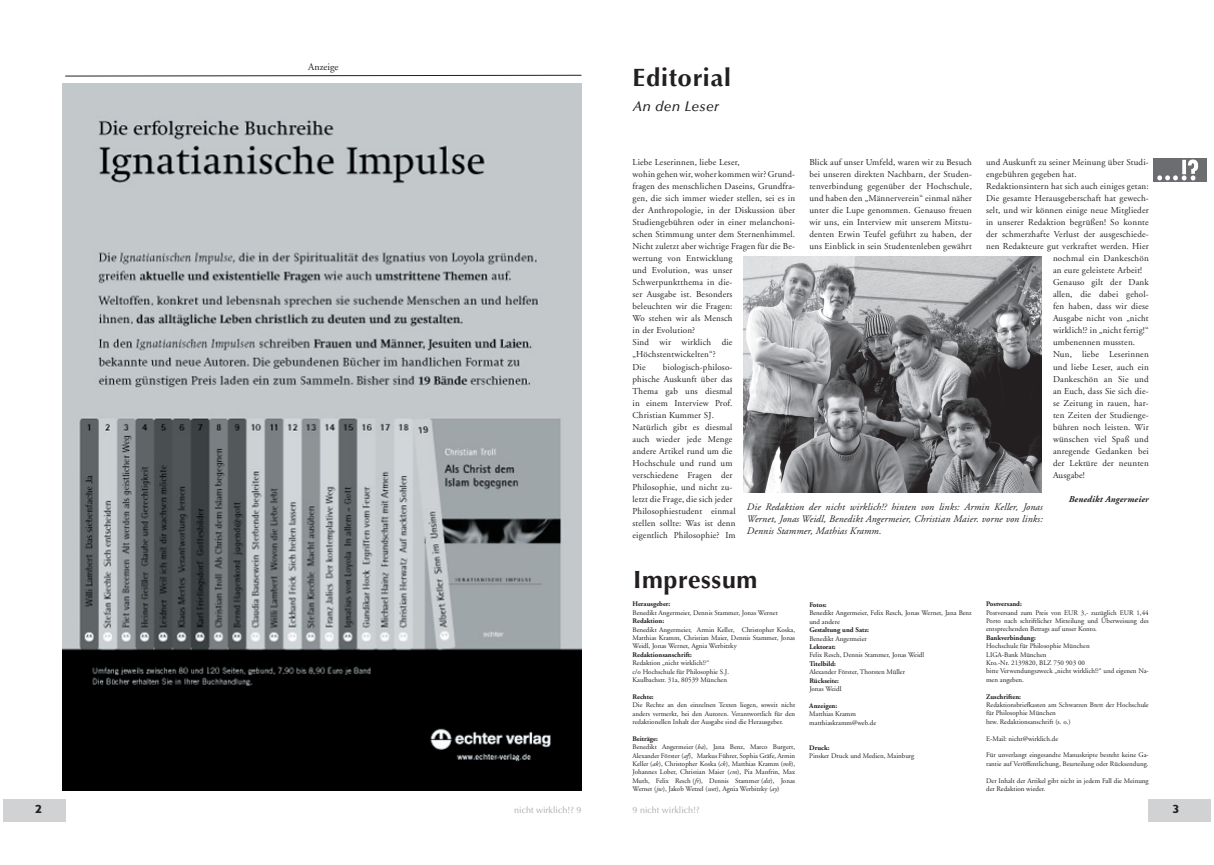
<style>
.page{position:relative;width:1214px;height:865px;background:#fff}
.page>*{position:absolute;margin:0;border:0;box-sizing:border-box;transform-origin:0 0}
.t1{font:700 25.5px "Optimum";letter-spacing:.025em;color:#231f20}
.t2{font:700 25px "Optima";letter-spacing:.025em;color:#231f20}
.t3{font:italic 500 14px "Optima";letter-spacing:.02em;color:#231f20}
.t4{font:800 condensed 11px "Tempo";color:#231f20;scale:1.25 1}
.t5{font:italic 10px/12px "Adobe Garamond";letter-spacing:.015em;color:#231f20;text-align:justify}
.t6{font:10px "Adobe Garamond";color:#231f20}
.t7{font:9px/12px "Adobe Garamond";letter-spacing:.02em;color:#231f20}
.t8{font:9px "Optima";color:#a8a9ad}
.t9{font:italic 700 9px "Adobe Garamond";letter-spacing:.02em;color:#231f20}
.t10{font:7px/8.4px "Adobe Garamond";color:#231f20}
.t11{font:700 7px "Adobe Garamond";color:#231f20}
.s1{font-weight:700}
.s2{font-style:italic}
</style>
<div class="page">
<div style="left:3px;top:799px;width:62px;height:22px;background:#d1d2d4"></div>
<div style="left:1148px;top:799px;width:62px;height:22px;background:#d1d2d4"></div>
<img style="left:1153px;top:159px;width:52px;height:22px">
<img style="left:743px;top:257px;width:298px;height:235px">
<svg style="left:65px;top:74px;width:517px;height:3px"></svg>
<img style="left:62px;top:84px;width:519px;height:706px">
<p class="t6" style="left:308px;top:61px;width:32px">Anzeige</p>
<h1 class="t1" style="left:632px;top:62px;width:100px">Editorial</h1>
<h3 class="t3" style="left:632px;top:98px;width:87px">An den Leser</h3>
<p class="t7" style="left:632px;top:157px;width:164px">Liebe Leserinnen, liebe Leser,<br>wohin gehen wir, woher kommen wir? Grund&shy;fragen des menschlichen Daseins, Grundfra&shy;gen, die sich immer wieder stellen, sei es in der Anthropologie, in der Diskussion über<br>Studiengebühren oder in einer melanchoni&shy;schen Stimmung unter dem Sternenhimmel.<br>Nicht zuletzt aber wichtige Fragen für die Be&shy;wertung von Entwicklung<br>und Evolution, was unser<br>Schwerpunktthema in die-<br>ser Ausgabe ist. Besonders<br>beleuchten wir die Fragen:<br>Wo stehen wir als Mensch<br>in der Evolution?<br>Sind wir wirklich die „Höchstentwickelten“?<br>Die</p>
<p class="t7" style="left:986px;top:157px;width:164px">und Auskunft zu seiner Meinung über Studi-</p>
<p class="t7" style="left:986px;top:169px;width:92px">engebühren gegeben hat.</p>
<p class="t7" style="left:986px;top:181px;width:164px">Redaktionsintern hat sich auch einiges getan:</p>
<p class="t7" style="left:986px;top:193px;width:164px">Die gesamte Herausgeberschaft hat gewech-</p>
<p class="t7" style="left:986px;top:205px;width:164px">selt, und wir können einige neue Mitglieder</p>
<p class="t7" style="left:986px;top:217px;width:164px">in unserer Redaktion begrüßen! So konnte</p>
<p class="t7" style="left:986px;top:229px;width:164px">der schmerzhafte Verlust der ausgeschiede-</p>
<p class="t7" style="left:986px;top:241px;width:164px">nen Redakteure gut verkraftet werden. Hier</p>
<p class="t7" style="left:1052px;top:253px;width:97px">nochmal ein Dankeschön</p>
<p class="t7" style="left:1052px;top:265px;width:91px">an eure geleistete Arbeit!</p>
<p class="t7" style="left:1052px;top:277px;width:97px">Genauso gilt der Dank</p>
<p class="t7" style="left:1052px;top:289px;width:97px">allen, die dabei gehol-</p>
<p class="t7" style="left:1052px;top:301px;width:97px">fen haben, dass wir diese</p>
<p class="t7" style="left:1052px;top:313px;width:97px">Ausgabe nicht von „nicht</p>
<p class="t7" style="left:1052px;top:325px;width:97px">wirklich!? in „nicht fertig!“</p>
<p class="t7" style="left:1052px;top:337px;width:84px">umbenennen mussten.</p>
<p class="t7" style="left:1052px;top:349px;width:97px">Nun, liebe Leserinnen</p>
<p class="t7" style="left:1052px;top:361px;width:97px">und liebe Leser, auch ein</p>
<p class="t7" style="left:1052px;top:373px;width:97px">Dankeschön an Sie und</p>
<p class="t7" style="left:1052px;top:385px;width:97px">an Euch, dass Sie sich die-</p>
<p class="t7" style="left:1052px;top:397px;width:97px">se Zeitung in rauen, har-</p>
<p class="t7" style="left:1052px;top:409px;width:97px">ten Zeiten der Studienge-</p>
<p class="t7" style="left:1052px;top:421px;width:97px">bühren noch leisten. Wir</p>
<p class="t7" style="left:1052px;top:433px;width:97px">wünschen viel Spaß und</p>
<p class="t7" style="left:1052px;top:445px;width:97px">anregende Gedanken bei</p>
<p class="t7" style="left:1052px;top:457px;width:97px">der Lektüre der neunten</p>
<p class="t7" style="left:1052px;top:469px;width:33px">Ausgabe!</p>
<p class="t9" style="left:1068px;top:494px;width:81px">Benedikt Angermeier</p>
<p class="t5" style="left:746px;top:501px;width:297px">Die Redaktion der nicht wirklich!? hinten von links: Armin Keller, Jonas Wernet, Jonas Weidl, Benedikt Angermeier, Christian Maier. vorne von links:<br>Dennis Stammer, Mathias Kramm.</p>
<p class="t7" style="left:809px;top:157px;width:164px;text-align:justify">Blick auf unser Umfeld, waren wir zu Besuch bei unseren direkten Nachbarn, der Studen&shy;tenverbindung gegenüber der Hochschule, und haben den „Männerverein“ einmal näher unter die Lupe genommen. Genauso freuen wir uns, ein Interview mit unserem Mitstu&shy;denten Erwin Teufel geführt zu haben, der uns Einblick in sein Studentenleben gewährt</p>
<p class="t7" style="left:632px;top:361px;width:104px;text-indent:30px">biologisch-philoso&shy;phische Auskunft über das<br>Thema gab uns diesmal in einem Interview Prof.<br>Christian Kummer SJ.<br>Natürlich gibt es diesmal auch wieder jede Menge andere Artikel rund um die<br>Hochschule und rund um verschiedene Fragen der<br>Philosophie, und nicht zu&shy;letzt die Frage, die sich jeder<br>Philosophiestudent einmal stellen sollte: Was ist denn eigentlich Philosophie? Im</p>
<h2 class="t2" style="left:633px;top:564px;width:126px">Impressum</h2>
<p class="t11" style="left:632px;top:600px;width:39px">Herausgeber:</p>
<p class="t10" style="left:632px;top:608px;width:147px">Benedikt Angermeier, Dennis Stammer, Jonas Wernet</p>
<p class="t11" style="left:632px;top:617px;width:33px">Redaktion:</p>
<p class="t10" style="left:632px;top:625px;width:164px;text-align:justify">Benedikt Angermeier, Armin Keller, Christopher Koska, Matthias Kramm, Christian Maier, Dennis Stammer, Jonas Weidl, Jonas Wernet, Agnia Werbitzky</p>
<p class="t11" style="left:632px;top:650px;width:61px">Redaktionsanschrift:</p>
<p class="t10" style="left:632px;top:659px;width:98px">Redaktion „nicht wirklich!?“<br>c/o Hochschule für Philosophie S.J.<br>Kaulbachstr. 31a, 80539 München</p>
<p class="t11" style="left:632px;top:692px;width:23px">Rechte:</p>
<p class="t10" style="left:632px;top:701px;width:164px;text-align:justify">Die Rechte an den einzelnen Texten liegen, soweit nicht anders vermerkt, bei den Autoren. Verantwortlich für den redaktionellen Inhalt der Ausgabe sind die Herausgeber.</p>
<p class="t10" style="left:632px;top:734px;width:164px"><span class="s1">Beiträge:<br></span>Benedikt Angermeier (<span class="s2">ba</span>), Jana Benz, Marco Burgert, Alexander Förster (<span class="s2">af</span>), Markus Führer, Sophia Gräfe, Armin Keller (<span class="s2">ak</span>), Christopher Koska (<span class="s2">ck</span>), Matthias Kramm (<span class="s2">mk</span>), Johannes Lober, Christian Maier (<span class="s2">cm</span>), Pia Manfrin, Max Muth, Felix Resch (<span class="s2">fr</span>), Dennis Stammer (<span class="s2">dst</span>), Jonas Wernet (<span class="s2">jw</span>), Jakob Wetzel (<span class="s2">wet</span>), Agnia Werbitzky (<span class="s2">ay</span>)</p>
<p class="t11" style="left:809px;top:601px;width:19px">Fotos:</p>
<p class="t10" style="left:809px;top:609px;width:164px">Benedikt Angermeier, Felix Resch, Jonas Wernet, Jana Benz und andere</p>
<p class="t11" style="left:809px;top:626px;width:61px">Gestaltung und Satz:</p>
<p class="t10" style="left:809px;top:634px;width:59px">Benedikt Angermeier</p>
<p class="t11" style="left:809px;top:643px;width:28px">Lektorat:</p>
<p class="t10" style="left:809px;top:651px;width:116px">Felix Resch, Dennis Stammer, Jonas Weidl</p>
<p class="t11" style="left:809px;top:659px;width:28px">Titelbild:</p>
<p class="t10" style="left:809px;top:668px;width:97px">Alexander Förster, Thorsten Müller</p>
<p class="t11" style="left:809px;top:676px;width:31px">Rückseite:</p>
<p class="t10" style="left:809px;top:684px;width:34px">Jonas Weidl</p>
<p class="t11" style="left:809px;top:701px;width:29px">Anzeigen:</p>
<p class="t10" style="left:809px;top:710px;width:68px">Matthias Kramm matthiaskramm@web.de</p>
<p class="t11" style="left:809px;top:743px;width:22px">Druck:</p>
<p class="t10" style="left:809px;top:752px;width:106px">Pinsker Druck und Medien, Mainburg</p>
<p class="t11" style="left:986px;top:600px;width:37px">Postversand:</p>
<p class="t10" style="left:986px;top:608px;width:164px;text-align:justify">Postversand zum Preis von EUR 3,- zuzüglich EUR 1,44<br>Porto nach schriftlicher Mitteilung und Überweisung des entsprechenden Betrags auf unser Konto.</p>
<p class="t11" style="left:986px;top:633px;width:51px">Bankverbindung:</p>
<p class="t10" style="left:986px;top:642px;width:164px">Hochschule für Philosophie München<br>LIGA-Bank München<br>Kto.-Nr. 2139820, BLZ 750 903 00<br>bitte Verwendungszweck „nicht wirklich!?“ und eigenen Na&shy;men angeben.</p>
<p class="t11" style="left:986px;top:692px;width:36px">Zuschriften:</p>
<p class="t10" style="left:986px;top:700px;width:164px">Redaktionsbriefkasten am Schwarzen Brett der Hochschule für Philosophie München<br>bzw. Redaktionsanschrift (s. o.)</p>
<p class="t10" style="left:986px;top:734px;width:73px">E-Mail: nicht@wirklich.de</p>
<p class="t10" style="left:986px;top:751px;width:164px">Für unverlangt eingesandte Manuskripte besteht keine Ga&shy;rantie auf Veröffentlichung, Beurteilung oder Rücksendung.</p>
<p class="t10" style="left:986px;top:776px;width:164px">Der Inhalt der Artikel gibt nicht in jedem Fall die Meinung der Redaktion wieder.</p>
<p class="t4" style="left:35px;top:802px;width:7px">2</p>
<p class="t8" style="left:514px;top:805px;width:69px">nicht wirklich!? 9</p>
<p class="t8" style="left:632px;top:805px;width:69px">9 nicht wirklich!?</p>
<p class="t4" style="left:1172px;top:802px;width:7px">3</p>
</div>
